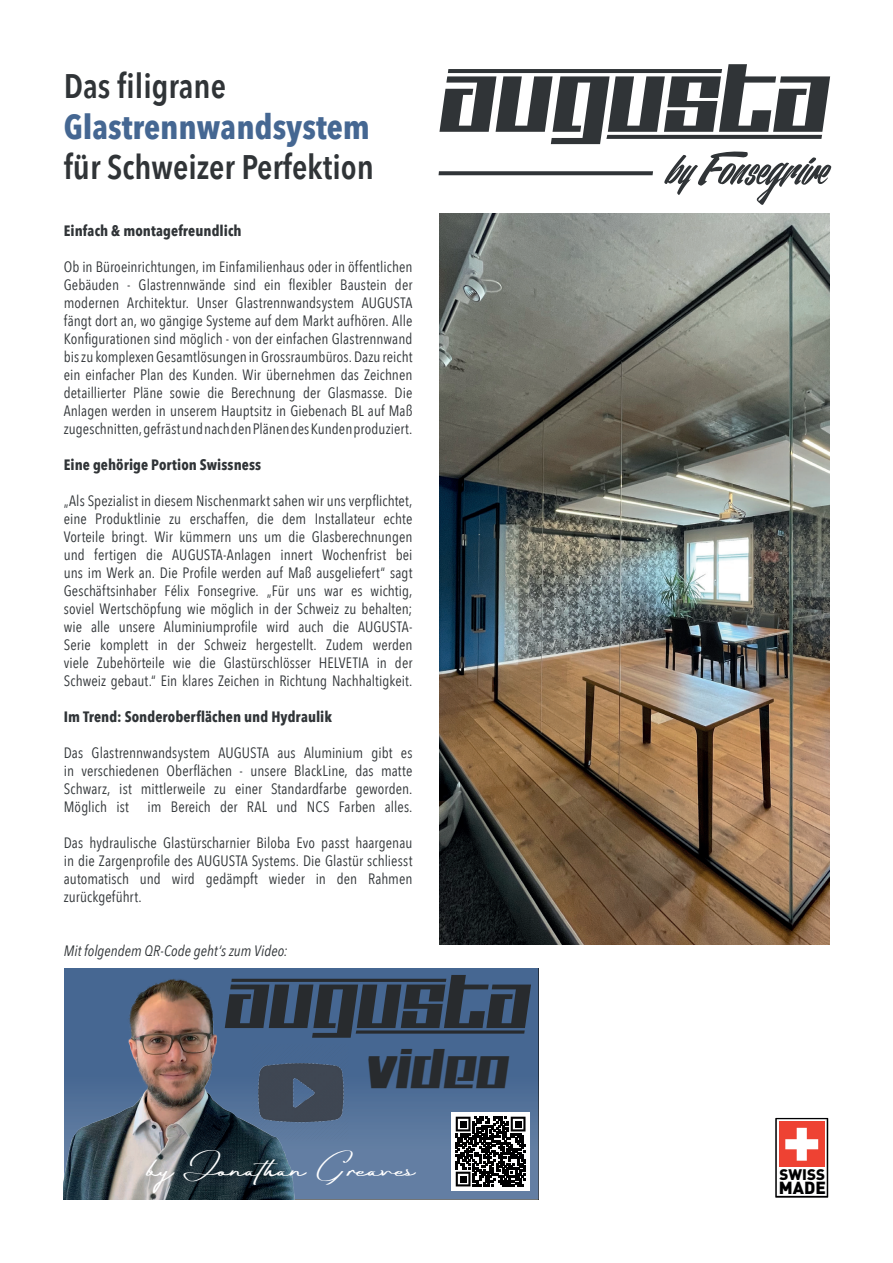
<style>
.page{position:relative;width:893px;height:1263px;background:#fff}
.page>*{position:absolute;margin:0;border:0;box-sizing:border-box;transform-origin:0 0}
.t1{font:79.95px "Kitchenpolice";color:#303437}
.t2{font:62.85px "Kitchenpolice";color:#282b2e}
.t3{font:46.5px "Kitchenpolice";color:#282b2e}
.t4{font:36px "Darkfather";color:#fff}
.t5{font:600 34.05px "Avenir Next Condensed";color:#303437}
.t6{font:700 34.05px "Avenir Next Condensed";color:#456792}
.t7{font:17.25px "DIN Black Alternate";color:#000002}
.t8{font:15.15px "DIN Black Alternate";color:#000002}
.t9{font:15px/18px "Avenir Next Condensed";letter-spacing:.005em;color:#303437;text-align:justify}
.t10{font:700 15px "Avenir Next Condensed";letter-spacing:.005em;color:#303437}
.t11{font:italic 15px "Avenir Next Condensed";letter-spacing:.005em;color:#303437}
</style>
<div class="page">
<div style="left:64px;top:969px;width:474px;height:230px;background:linear-gradient(to bottom,#3d5f8c,#6580a4)"></div>
<img style="left:64px;top:969px;width:306px;height:230px">
<svg style="left:356px;top:1030px;width:169px;height:3px"></svg>
<svg style="left:231px;top:979px;width:215px;height:3px"></svg>
<svg style="left:664px;top:151px;width:167px;height:54px"></svg>
<svg style="left:606px;top:135px;width:216px;height:4px"></svg>
<svg style="left:448px;top:69px;width:274px;height:4px"></svg>
<svg style="left:439px;top:171px;width:214px;height:4px"></svg>
<svg style="left:775px;top:1118px;width:53px;height:80px"></svg>
<svg style="left:451px;top:1112px;width:79px;height:79px"></svg>
<svg style="left:456px;top:1117px;width:70px;height:69px"></svg>
<img style="left:440px;top:213px;width:389px;height:732px">
<h3 class="t5" style="left:64px;top:56px;width:164px">Das filigrane</h3>
<h3 class="t6" style="left:64px;top:106px;width:308px">Glastrennwandsystem</h3>
<h3 class="t5" style="left:64px;top:138px;width:312px">für Schweizer Perfektion</h3>
<p class="t10" style="left:64px;top:222px;width:179px">Einfach &amp; montagefreundlich</p>
<p class="t9" style="left:64px;top:257px;width:350px">Ob in Büroeinrichtungen, im Einfamilienhaus oder in öffentlichen Gebäuden - Glastrennwände sind ein flexibler Baustein der modernen Architektur. Unser Glastrennwandsystem AUGUSTA fängt dort an, wo gängige Systeme auf dem Markt aufhören. Alle Konfigurationen sind möglich - von der einfachen Glastrennwand bis zu komplexen Gesamtlösungen in Grossraumbüros. Dazu reicht ein einfacher Plan des Kunden. Wir übernehmen das Zeichnen detaillierter Pläne sowie die Berechnung der Glasmasse. Die Anlagen werden in unserem Hauptsitz in Giebenach BL auf Maß zugeschnitten, gefräst und nach den Plänen des Kunden produziert.</p>
<p class="t10" style="left:64px;top:456px;width:199px">Eine gehörige Portion Swissness</p>
<p class="t9" style="left:64px;top:491px;width:350px">„Als Spezialist in diesem Nischenmarkt sahen wir uns verpflichtet, eine Produktlinie zu erschaffen, die dem Installateur echte Vorteile bringt. Wir kümmern uns um die Glasberechnungen und fertigen die AUGUSTA-Anlagen innert Wochenfrist bei uns im Werk an. Die Profile werden auf Maß ausgeliefert“ sagt Geschäftsinhaber Félix Fonsegrive. „Für uns war es wichtig, soviel Wertschöpfung wie möglich in der Schweiz zu behalten; wie alle unsere Aluminiumprofile wird auch die AUGUSTA-Serie komplett in der Schweiz hergestellt. Zudem werden viele Zubehörteile wie die Glastürschlösser HELVETIA in der Schweiz gebaut.“ Ein klares Zeichen in Richtung Nachhaltigkeit.</p>
<p class="t10" style="left:64px;top:708px;width:270px">Im Trend: Sonderoberflächen und Hydraulik</p>
<p class="t9" style="left:64px;top:743px;width:350px">Das Glastrennwandsystem AUGUSTA aus Aluminium gibt es in verschiedenen Oberflächen - unsere BlackLine, das matte Schwarz, ist mittlerweile zu einer Standardfarbe geworden.<br>Möglich ist im Bereich der RAL und NCS Farben alles.</p>
<p class="t9" style="left:64px;top:833px;width:350px">Das hydraulische Glastürscharnier Biloba Evo passt haargenau in die Zargenprofile des AUGUSTA Systems. Die Glastür schliesst automatisch und wird gedämpft wieder in den Rahmen zurückgeführt.</p>
<p class="t11" style="left:64px;top:942px;width:226px">Mit folgendem QR-Code geht‘s zum Video:</p>
<h1 class="t1" style="left:443px;top:64px;width:391px">AUGUSTA</h1>
<h2 class="t2" style="left:228px;top:974px;width:307px">AUGUSTA</h2>
<h3 class="t3" style="left:367px;top:1049px;width:146px">VIDEO</h3>
<h3 class="t4" style="left:147px;top:1142px;width:270px">by Jonathan Greaves</h3>
<p class="t8" style="left:780px;top:1164px;width:47px">SWISS</p>
<p class="t7" style="left:779px;top:1176px;width:49px">MADE</p>
</div>
